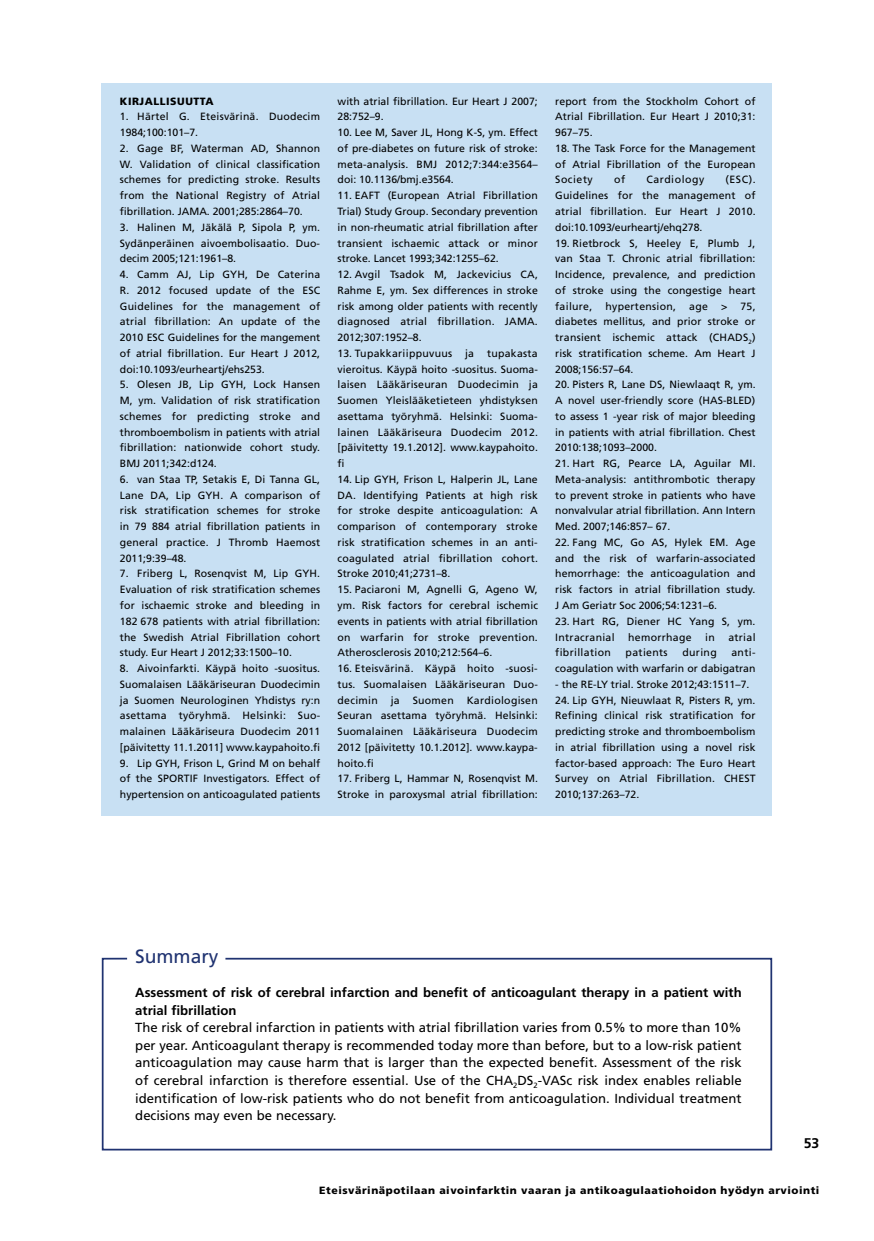
<style>
.page{position:relative;width:874px;height:1241px;background:#fff}
.page>*{position:absolute;margin:0;border:0;box-sizing:border-box;transform-origin:0 0}
.t1{font:19.25px "Frutiger LT Std";color:#203371}
.t2{font:700 14px "Frutiger LT Std";color:#000}
.t3{font:13.12px/17.5px "Frutiger LT Std";color:#000;text-align:justify}
.t4{font:700 13.12px/17.5px "Frutiger LT Std";color:#000}
.t5{font:10.5px/15.8px "Frutiger LT Std";letter-spacing:.005em;color:#000;text-align:justify}
.t6{font:900 10.5px "Frutiger LT Std";letter-spacing:.05em;color:#000}
.t7{font:10.5px "Frutiger LT Std";letter-spacing:.03em;color:#000}
.t8{font:10.5px "Frutiger LT Std";letter-spacing:.05em;color:#000}
</style>
<div class="page">
<div style="left:102px;top:83px;width:669px;height:732px;background:#c8e0f3"></div>
<svg style="left:101px;top:957px;width:671px;height:194px"></svg>
<p class="t6" style="left:120px;top:95px;width:95px">KIRJALLISUUTTA</p>
<p class="t5" style="left:120px;top:109px;width:201px">1. Härtel G. Eteisvärinä. Duodecim<br>1984;100:101–7.</p>
<p class="t5" style="left:120px;top:140px;width:202px">2. Gage BF, Waterman AD, Shannon W. Validation of clinical classification schemes for predicting stroke. Results from the National Registry of Atrial fibrillation. JAMA. 2001;285:2864–70.</p>
<p class="t5" style="left:120px;top:219px;width:202px">3. Halinen M, Jäkälä P, Sipola P, ym.<br>Sydänperäinen aivoembolisaatio. Duo&shy;decim 2005;121:1961–8.</p>
<p class="t5" style="left:120px;top:266px;width:202px">4. Camm AJ, Lip GYH, De Caterina R. 2012 focused update of the ESC Guidelines for the management of atrial fibrillation: An update of the 2010 ESC Guidelines for the mangement of atrial fibrillation. Eur Heart J 2012, doi:10.1093/eurheartj/ehs253.</p>
<p class="t5" style="left:120px;top:377px;width:202px">5. Olesen JB, Lip GYH, Lock Hansen M, ym. Validation of risk stratification schemes for predicting stroke and thromboembolism in patients with atrial fibrillation: nationwide cohort study.<br>BMJ 2011;342:d124.</p>
<p class="t5" style="left:120px;top:471px;width:202px">6. van Staa TP, Setakis E, Di Tanna GL, Lane DA, Lip GYH. A comparison of risk stratification schemes for stroke in 79 884 atrial fibrillation patients in general practice. J Thromb Haemost 2011;9:39–48.</p>
<p class="t5" style="left:120px;top:566px;width:202px">7. Friberg L, Rosenqvist M, Lip GYH.<br>Evaluation of risk stratification schemes for ischaemic stroke and bleeding in 182 678 patients with atrial fibrillation: the Swedish Atrial Fibrillation cohort study. Eur Heart J 2012;33:1500–10.</p>
<p class="t5" style="left:120px;top:660px;width:202px">8. Aivoinfarkti. Käypä hoito ‑suositus.<br>Suomalaisen Lääkäriseuran Duodecimin ja Suomen Neurologinen Yhdistys ry:n asettama työryhmä. Helsinki: Suo&shy;malainen Lääkäriseura Duodecim 2011 [päivitetty 11.1.2011] www.kaypahoito.fi</p>
<p class="t5" style="left:120px;top:755px;width:202px">9. Lip GYH, Frison L, Grind M on behalf of the SPORTIF Investigators. Effect of hypertension on anticoagulated patients</p>
<p class="t5" style="left:337px;top:93px;width:202px">with atrial fibrillation. Eur Heart J 2007;<br>28:752–9.</p>
<p class="t5" style="left:337px;top:125px;width:202px">10. Lee M, Saver JL, Hong K-S, ym. Effect of pre-diabetes on future risk of stroke: meta-analysis. BMJ 2012;7:344:e3564– doi: 10.1136/bmj.e3564.</p>
<p class="t5" style="left:337px;top:188px;width:202px">11. EAFT (European Atrial Fibrillation Trial) Study Group. Secondary prevention in non-rheumatic atrial fibrillation after transient ischaemic attack or minor stroke. Lancet 1993;342:1255–62.</p>
<p class="t5" style="left:337px;top:266px;width:202px">12. Avgil Tsadok M, Jackevicius CA, Rahme E, ym. Sex differences in stroke risk among older patients with recently diagnosed atrial fibrillation. JAMA.<br>2012;307:1952–8.</p>
<p class="t5" style="left:337px;top:345px;width:202px">13. Tupakkariippuvuus ja tupakasta vieroitus. Käypä hoito ‑suositus. Suoma&shy;laisen Lääkäriseuran Duodecimin ja Suomen Yleislääketieteen yhdistyksen asettama työryhmä. Helsinki: Suoma&shy;lainen Lääkäriseura Duodecim 2012. [päivitetty 19.1.2012]. www.kaypahoito. fi</p>
<p class="t5" style="left:337px;top:471px;width:202px">14. Lip GYH, Frison L, Halperin JL, Lane DA. Identifying Patients at high risk for stroke despite anticoagulation: A comparison of contemporary stroke risk stratification schemes in an anti&shy;coagulated atrial fibrillation cohort.<br>Stroke 2010;41;2731–8.</p>
<p class="t5" style="left:337px;top:581px;width:202px">15. Paciaroni M, Agnelli G, Ageno W, ym. Risk factors for cerebral ischemic events in patients with atrial fibrillation on warfarin for stroke prevention.<br>Atherosclerosis 2010;212:564–6.</p>
<p class="t5" style="left:337px;top:660px;width:202px">16. Eteisvärinä. Käypä hoito ‑suosi&shy;tus. Suomalaisen Lääkäriseuran Duo&shy;decimin ja Suomen Kardiologisen Seuran asettama työryhmä. Helsinki:<br>Suomalainen Lääkäriseura Duodecim 2012 [päivitetty 10.1.2012]. www.kaypa&shy;hoito.fi</p>
<p class="t5" style="left:337px;top:770px;width:202px">17. Friberg L, Hammar N, Rosenqvist M.<br>Stroke in paroxysmal atrial fibrillation:</p>
<p class="t5" style="left:555px;top:93px;width:202px">report from the Stockholm Cohort of Atrial Fibrillation. Eur Heart J 2010;31:<br>967–75.</p>
<p class="t5" style="left:555px;top:140px;width:202px">18. The Task Force for the Management of Atrial Fibrillation of the European Society</p>
<p class="t5" style="left:613px;top:172px;width:13px">of</p>
<p class="t8" style="left:646px;top:174px;width:59px">Cardiology</p>
<p class="t5" style="left:555px;top:172px;width:202px;text-indent:170px">(ESC).<br>Guidelines for the management of atrial fibrillation. Eur Heart J 2010. doi:10.1093/eurheartj/ehq278.</p>
<p class="t5" style="left:555px;top:235px;width:202px">19. Rietbrock S, Heeley E, Plumb J, van Staa T. Chronic atrial fibrillation:<br>Incidence, prevalence, and prediction of stroke using the congestige heart failure, hypertension, age &gt; 75, diabetes mellitus, and prior stroke or transient ischemic attack (CHADS<sub>2</sub>) risk stratification scheme. Am Heart J 2008;156:57–64.</p>
<p class="t5" style="left:555px;top:377px;width:202px">20. Pisters R, Lane DS, Niewlaaqt R, ym.<br>A novel user-friendly score (HAS-BLED) to assess 1 -year risk of major bleeding in patients with atrial fibrillation. Chest 2010:138;1093–2000.</p>
<p class="t5" style="left:555px;top:455px;width:202px">21. Hart RG, Pearce LA, Aguilar MI.<br>Meta-analysis: antithrombotic therapy to prevent stroke in patients who have nonvalvular atrial fibrillation. Ann Intern Med. 2007;146:857– 67.</p>
<p class="t5" style="left:555px;top:534px;width:202px">22. Fang MC, Go AS, Hylek EM. Age and the risk of warfarin-associated hemorrhage: the anticoagulation and risk factors in atrial fibrillation study.<br>J Am Geriatr Soc 2006;54:1231–6.</p>
<p class="t5" style="left:555px;top:613px;width:201px">23. Hart RG, Diener HC Yang S, ym.<br>Intracranial</p>
<p class="t7" style="left:628px;top:630px;width:65px">hemorrhage</p>
<p class="t5" style="left:704px;top:629px;width:11px">in</p>
<p class="t5" style="left:728px;top:629px;width:29px">atrial</p>
<p class="t7" style="left:555px;top:646px;width:57px">fibrillation</p>
<p class="t7" style="left:625px;top:646px;width:44px">patients</p>
<p class="t5" style="left:682px;top:644px;width:36px">during</p>
<p class="t5" style="left:555px;top:644px;width:202px;text-align:right">anti-<br>coagulation with warfarin or dabigatran</p>
<p class="t5" style="left:555px;top:676px;width:195px">- the RE-LY trial. Stroke 2012;43:1511–7.</p>
<p class="t5" style="left:555px;top:692px;width:202px">24. Lip GYH, Nieuwlaat R, Pisters R, ym.<br>Refining clinical risk stratification for predicting stroke and thromboembolism in atrial fibrillation using a novel risk factor-based approach: The Euro Heart Survey on Atrial Fibrillation. CHEST 2010;137:263–72.</p>
<h1 class="t1" style="left:135px;top:945px;width:85px">Summary</h1>
<p class="t4" style="left:135px;top:984px;width:607px">Assessment of risk of cerebral infarction and benefit of anticoagulant therapy in a patient with atrial fibrillation</p>
<p class="t3" style="left:135px;top:1019px;width:607px">The risk of cerebral infarction in patients with atrial fibrillation varies from 0.5% to more than 10% per year. Anticoagulant therapy is recommended today more than before, but to a low-risk patient anticoagulation may cause harm that is larger than the expected benefit. Assessment of the risk of cerebral infarction is therefore essential. Use of the CHA<sub>2</sub>DS<sub>2</sub>-VASc risk index enables reliable identification of low-risk patients who do not benefit from anticoagulation. Individual treatment decisions may even be necessary.</p>
<h2 class="t2" style="left:803px;top:1134px;width:17px">53</h2>
<p class="t6" style="left:319px;top:1183px;width:501px">Eteisvärinäpotilaan aivoinfarktin vaaran ja antikoagulaatiohoidon hyödyn arviointi</p>
</div>
